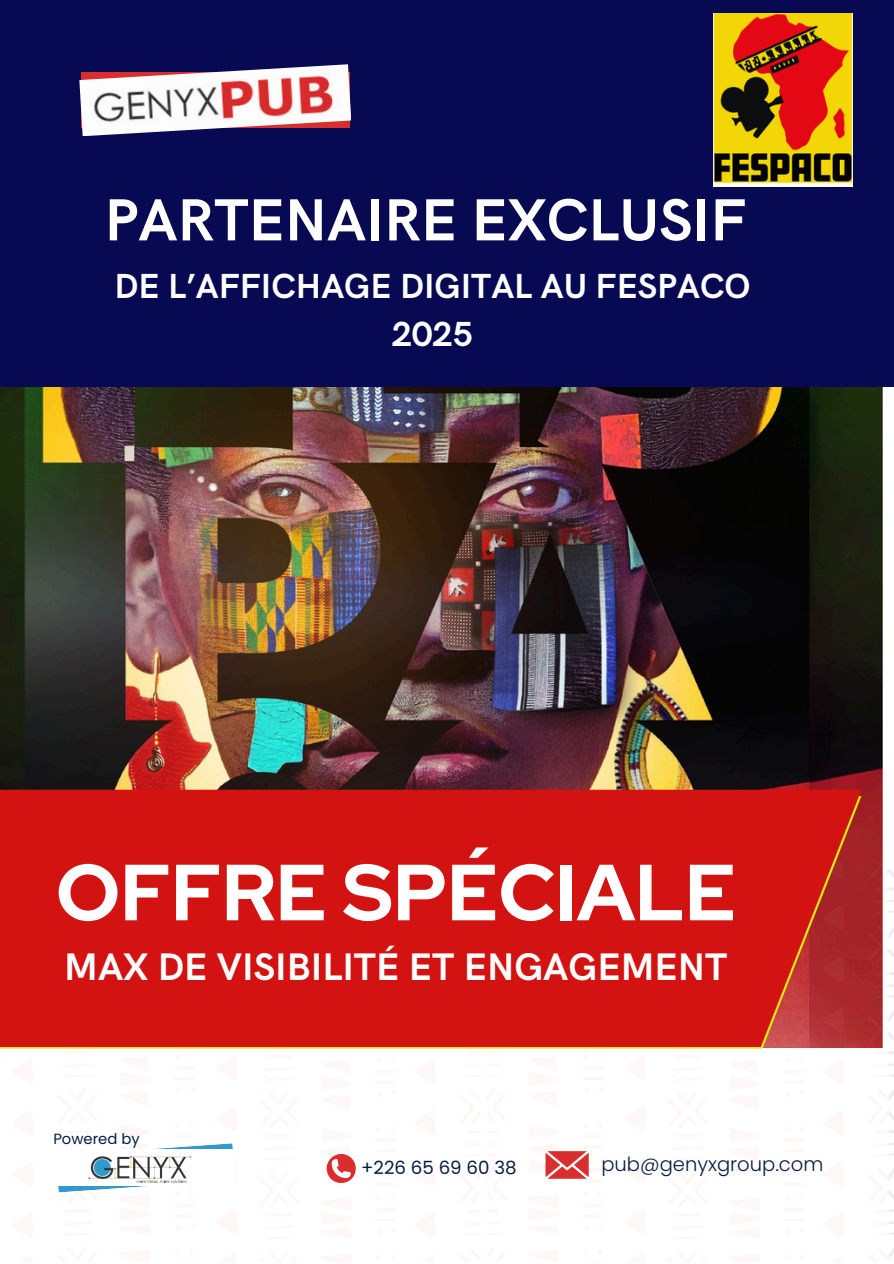
<style>
.page{position:relative;width:894px;height:1264px;background:#fff}
.page>*{position:absolute;margin:0;border:0;box-sizing:border-box;transform-origin:0 0}
.t1{font:700 79.35px "Red Hat Display";color:#fff}
.t2{font:700 59.55px "HK Grotesk";color:#fff}
.t3{font:700 38.55px "HK Grotesk";color:#fff}
.t4{font:700 34.95px/48.3px "HK Grotesk";color:#fff;text-align:center}
.t5{font:300 19.5px "Poppins";color:#071c42}
.t6{font:18.15px "Poppins";color:#071c42}
.t7{font:14.85px "Poppins";color:#071c42}
</style>
<div class="page">
<img style="left:0;top:387px;width:882px;height:474px">
<div style="left:0;top:0;width:893px;height:387px;background:#070a52"></div>
<svg style="left:486px;top:861px;width:397px;height:318px"></svg>
<svg style="left:889px;top:868px;width:4px;height:391px"></svg>
<svg style="left:0;top:789px;width:861px;height:258px;background:#cf1514"></svg>
<img style="left:79px;top:64px;width:272px;height:72px">
<svg style="left:0;top:861px;width:235px;height:332px"></svg>
<div style="left:56px;top:1149px;width:179px;height:37px;background:#fff"></div>
<img style="left:88px;top:1155px;width:104px;height:28px">
<svg style="left:545px;top:1151px;width:43px;height:27px"></svg>
<svg style="left:326px;top:1154px;width:29px;height:29px"></svg>
<img style="left:713px;top:14px;width:139px;height:173px">
<p class="t2" style="left:104px;top:187px;width:643px">PARTENAIRE EXCLUSIF</p>
<p class="t4" style="left:114px;top:263px;width:637px">DE L’AFFICHAGE DIGITAL AU FESPACO<br>2025</p>
<h1 class="t1" style="left:56px;top:839px;width:681px">OFFRE SPÉCIALE</h1>
<h2 class="t3" style="left:64px;top:945px;width:664px">MAX DE VISIBILITÉ ET ENGAGEMENT</h2>
<p class="t7" style="left:53px;top:1128px;width:88px">Powered by</p>
<p class="t6" style="left:361px;top:1154px;width:157px">+226 65 69 60 38</p>
<h2 class="t5" style="left:601px;top:1150px;width:223px">pub@genyxgroup.com</h2>
</div>
